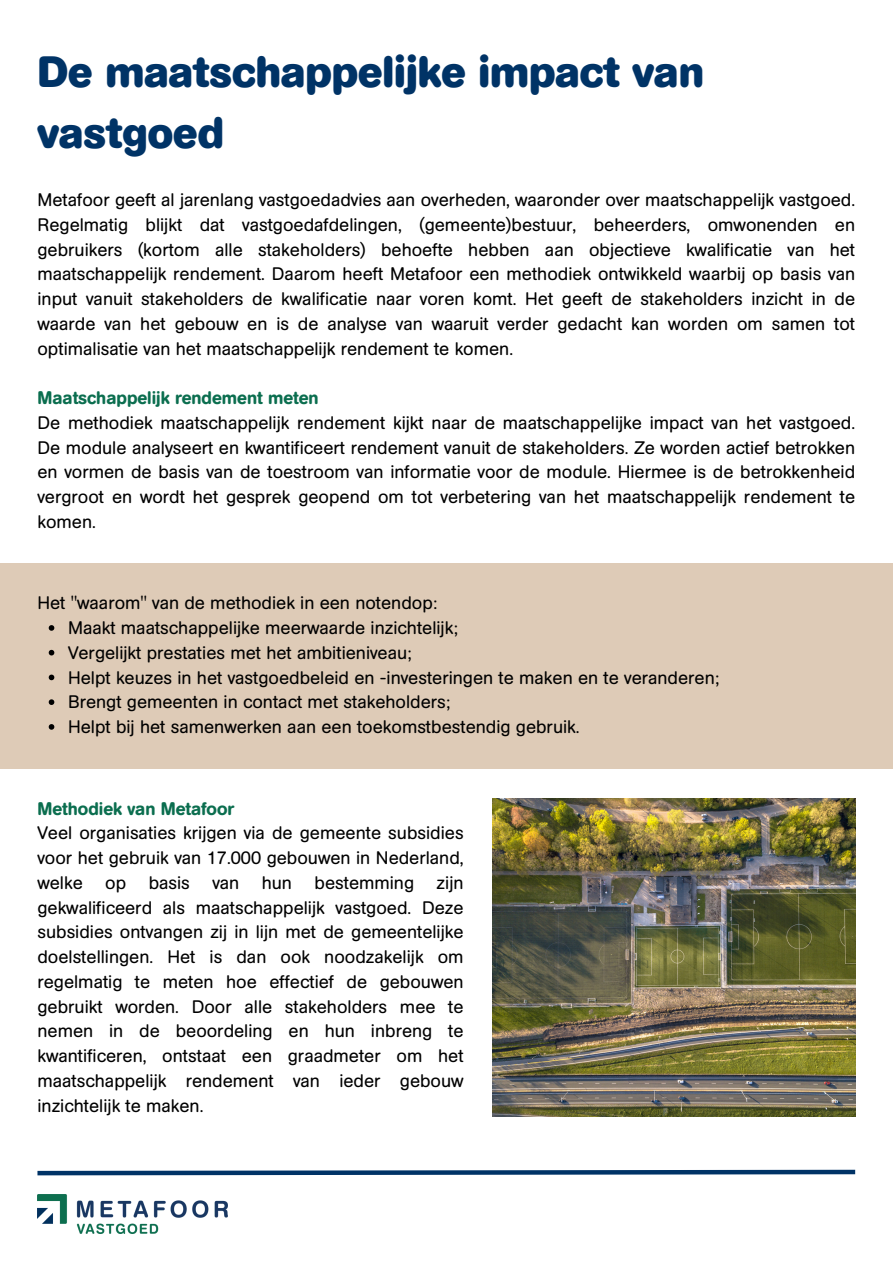
<style>
.page{position:relative;width:893px;height:1264px;background:#fff}
.page>*{position:absolute;margin:0;border:0;box-sizing:border-box;transform-origin:0 0}
.t1{font:700 43.5px/60.8px "AG Book Rounded";color:#036}
.t2{font:18px/24.8px "AG Book Rounded";color:#000;text-align:justify}
.t3{font:500 18px "AG Book Rounded";color:#0b6e4f}
</style>
<div class="page">
<img style="left:493px;top:798px;width:362px;height:318px">
<svg style="left:37px;top:1169px;width:819px;height:7px"></svg>
<div style="left:0;top:563px;width:892px;height:205px;background:#decbb7"></div>
<img style="left:37px;top:1194px;width:190px;height:39px">
<svg style="left:49px;top:625px;width:5px;height:5px"></svg>
<svg style="left:49px;top:650px;width:5px;height:5px"></svg>
<svg style="left:49px;top:674px;width:5px;height:6px"></svg>
<svg style="left:49px;top:699px;width:5px;height:6px"></svg>
<svg style="left:49px;top:724px;width:5px;height:5px"></svg>
<p class="t1" style="left:37px;top:42px;width:668px">De maatschappelijke impact van vastgoed</p>
<p class="t2" style="left:37px;top:188px;width:819px">Metafoor geeft al jarenlang vastgoedadvies aan overheden, waaronder over maatschappelijk vastgoed.<br>Regelmatig blijkt dat vastgoedafdelingen, (gemeente)bestuur, beheerders, omwonenden en gebruikers (kortom alle stakeholders) behoefte hebben aan objectieve kwalificatie van het maatschappelijk rendement. Daarom heeft Metafoor een methodiek ontwikkeld waarbij op basis van input vanuit stakeholders de kwalificatie naar voren komt. Het geeft de stakeholders inzicht in de waarde van het gebouw en is de analyse van waaruit verder gedacht kan worden om samen tot optimalisatie van het maatschappelijk rendement te komen.</p>
<p class="t3" style="left:37px;top:387px;width:282px">Maatschappelijk rendement meten</p>
<p class="t2" style="left:37px;top:410px;width:819px">De methodiek maatschappelijk rendement kijkt naar de maatschappelijke impact van het vastgoed.<br>De module analyseert en kwantificeert rendement vanuit de stakeholders. Ze worden actief betrokken en vormen de basis van de toestroom van informatie voor de module. Hiermee is de betrokkenheid vergroot en wordt het gesprek geopend om tot verbetering van het maatschappelijk rendement te komen.</p>
<p class="t2" style="left:37px;top:591px;width:401px">Het ''waarom'' van de methodiek in een notendop:</p>
<p class="t2" style="left:68px;top:615px;width:391px">Maakt maatschappelijke meerwaarde inzichtelijk;</p>
<p class="t2" style="left:68px;top:640px;width:345px">Vergelijkt prestaties met het ambitieniveau;</p>
<p class="t2" style="left:68px;top:665px;width:652px">Helpt keuzes in het vastgoedbeleid en -investeringen te maken en te veranderen;</p>
<p class="t2" style="left:68px;top:689px;width:384px">Brengt gemeenten in contact met stakeholders;</p>
<p class="t2" style="left:68px;top:714px;width:513px">Helpt bij het samenwerken aan een toekomstbestendig gebruik.</p>
<p class="t3" style="left:37px;top:798px;width:198px">Methodiek van Metafoor</p>
<p class="t2" style="left:37px;top:821px;width:427px">Veel organisaties krijgen via de gemeente subsidies voor het gebruik van 17.000 gebouwen in Nederland, welke op basis van hun bestemming zijn gekwalificeerd als maatschappelijk vastgoed. Deze subsidies ontvangen zij in lijn met de gemeentelijke doelstellingen. Het is dan ook noodzakelijk om regelmatig te meten hoe effectief de gebouwen gebruikt worden. Door alle stakeholders mee te nemen in de beoordeling en hun inbreng te kwantificeren, ontstaat een graadmeter om het maatschappelijk rendement van ieder gebouw inzichtelijk te maken.</p>
</div>
